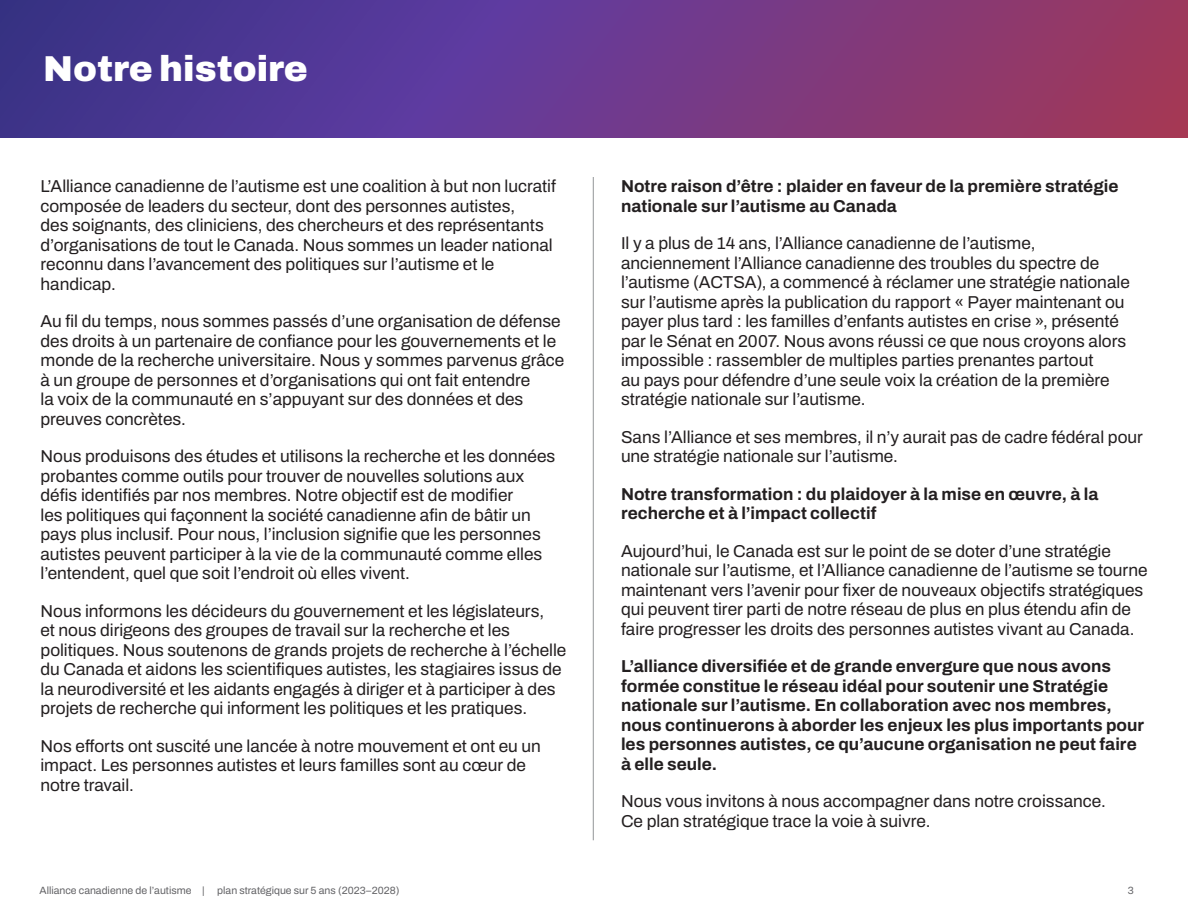
<style>
.page{position:relative;width:1188px;height:918px;background:#fff}
.page>*{position:absolute;margin:0;border:0;box-sizing:border-box;transform-origin:0 0}
.t1{font:900 36px "Archivo";color:#fff}
.p2{font:17.25px/19.5px "Archivo";color:#231f20}
.p2-2{font:700 17.25px/19.5px "Archivo";color:#231f20}
.t2{font:10.5px "Archivo";color:#636366}
</style>
<div class="page">
<svg style="left:0;top:0;width:1188px;height:137px;background:#6b3884"></svg>
<hr style="left:593px;top:177px;width:1px;height:663px;background:#939598">
<h1 class="t1" style="left:43px;top:42px;width:266px">Notre histoire</h1>
<p class="p2" style="left:40px;top:177px;width:517px">L’Alliance canadienne de l’autisme est une coalition à but non lucratif composée de leaders du secteur, dont des personnes autistes,<br>des soignants, des cliniciens, des chercheurs et des représentants d’organisations de tout le Canada. Nous sommes un leader national reconnu dans l’avancement des politiques sur l’autisme et le handicap.</p>
<p class="p2" style="left:40px;top:312px;width:525px">Au fil du temps, nous sommes passés d’une organisation de défense des droits à un partenaire de confiance pour les gouvernements et le monde de la recherche universitaire. Nous y sommes parvenus grâce à un groupe de personnes et d’organisations qui ont fait entendre<br>la voix de la communauté en s’appuyant sur des données et des preuves concrètes.</p>
<p class="p2" style="left:40px;top:447px;width:516px">Nous produisons des études et utilisons la recherche et les données probantes comme outils pour trouver de nouvelles solutions aux défis identifiés par nos membres. Notre objectif est de modifier<br>les politiques qui façonnent la société canadienne afin de bâtir un pays plus inclusif. Pour nous, l’inclusion signifie que les personnes autistes peuvent participer à la vie de la communauté comme elles l’entendent, quel que soit l’endroit où elles vivent.</p>
<p class="p2" style="left:40px;top:601px;width:527px">Nous informons les décideurs du gouvernement et les législateurs,<br>et nous dirigeons des groupes de travail sur la recherche et les politiques. Nous soutenons de grands projets de recherche à l’échelle du Canada et aidons les scientifiques autistes, les stagiaires issus de la neurodiversité et les aidants engagés à diriger et à participer à des projets de recherche qui informent les politiques et les pratiques.</p>
<p class="p2" style="left:40px;top:736px;width:502px">Nos efforts ont suscité une lancée à notre mouvement et ont eu un impact. Les personnes autistes et leurs familles sont au cœur de notre travail.</p>
<p class="p2-2" style="left:621px;top:177px;width:499px">Notre raison d’être : plaider en faveur de la première stratégie nationale sur l’autisme au Canada</p>
<p class="p2" style="left:621px;top:234px;width:510px">Il y a plus de 14 ans, l’Alliance canadienne de l’autisme, anciennement l’Alliance canadienne des troubles du spectre de l’autisme (ACTSA), a commencé à réclamer une stratégie nationale sur l’autisme après la publication du rapport « Payer maintenant ou payer plus tard : les familles d’enfants autistes en crise », présenté par le Sénat en 2007. Nous avons réussi ce que nous croyons alors impossible : rassembler de multiples parties prenantes partout<br>au pays pour défendre d’une seule voix la création de la première stratégie nationale sur l’autisme.</p>
<p class="p2" style="left:621px;top:427px;width:523px">Sans l’Alliance et ses membres, il n’y aurait pas de cadre fédéral pour une stratégie nationale sur l’autisme.</p>
<p class="p2-2" style="left:621px;top:484px;width:479px">Notre transformation : du plaidoyer à la mise en œuvre, à la recherche et à l’impact collectif</p>
<p class="p2" style="left:621px;top:541px;width:528px">Aujourd’hui, le Canada est sur le point de se doter d’une stratégie nationale sur l’autisme, et l’Alliance canadienne de l’autisme se tourne maintenant vers l’avenir pour fixer de nouveaux objectifs stratégiques qui peuvent tirer parti de notre réseau de plus en plus étendu afin de faire progresser les droits des personnes autistes vivant au Canada.</p>
<p class="p2-2" style="left:621px;top:657px;width:525px">L’alliance diversifiée et de grande envergure que nous avons formée constitue le réseau idéal pour soutenir une Stratégie nationale sur l’autisme. En collaboration avec nos membres, nous continuerons à aborder les enjeux les plus importants pour les personnes autistes, ce qu’aucune organisation ne peut faire à elle seule.</p>
<p class="p2" style="left:621px;top:792px;width:486px">Nous vous invitons à nous accompagner dans notre croissance.<br>Ce plan stratégique trace la voie à suivre.</p>
<p class="t2" style="left:40px;top:883px;width:361px">Alliance canadienne de l’autisme | plan stratégique sur 5 ans (2023–2028)</p>
<p class="t2" style="left:1128px;top:883px;width:8px">3</p>
</div>
